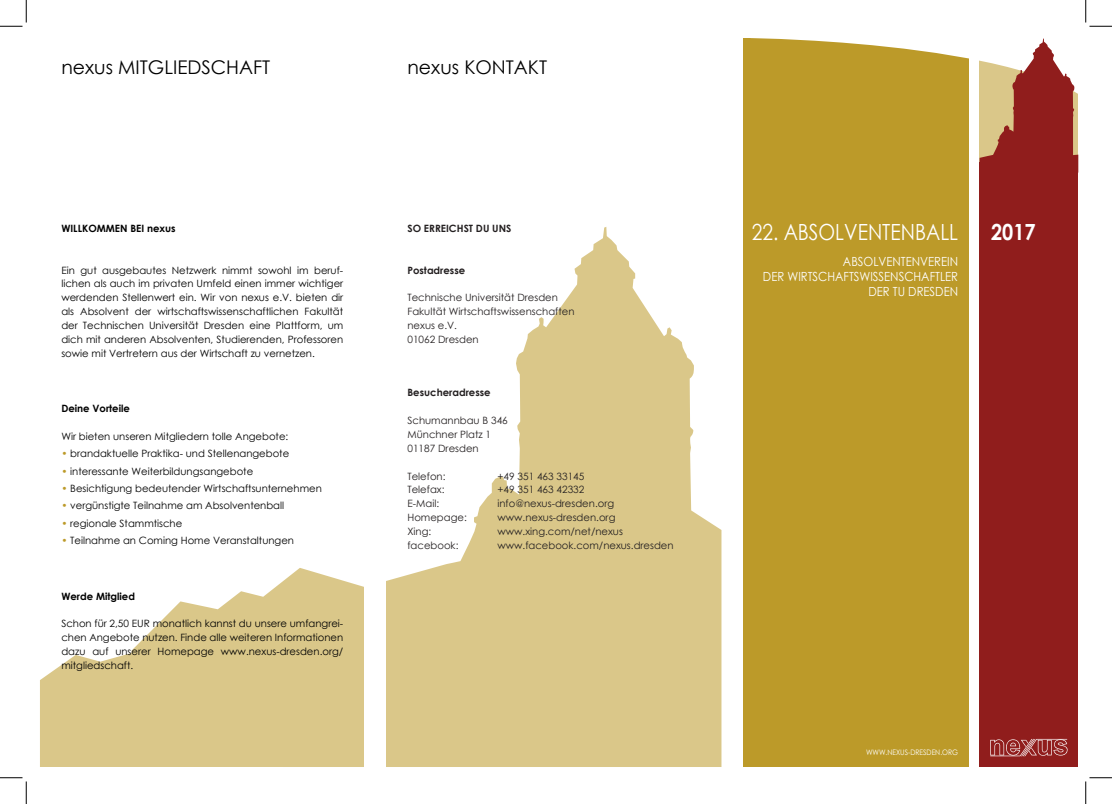
<style>
.page{position:relative;width:1112px;height:804px;background:#fff}
.page>*{position:absolute;margin:0;border:0;box-sizing:border-box;transform-origin:0 0}
.t1{font:22.25px "Century Gothic";color:#fff;scale:.87 1}
.t2{font:700 22.25px "Century Gothic";color:#fff;scale:.89 1}
.t3{font:18.88px "Century Gothic";color:#000}
.t4{font:12.62px/15.1px "Century Gothic";color:#fff;text-align:right;scale:.9 1}
.t5{font:10.12px/13.9px "Century Gothic";color:#000;text-align:justify}
.t6{font:10.12px "Century Gothic";color:#231f20}
.t7{font:700 10.12px "Century Gothic";color:#000}
.t8{font:700 10.12px "Century Gothic";color:#231f20}
.t9{font:7.5px "Century Gothic";color:#fff;scale:.9 1}
.s1{color:#bc9a29}
</style>
<div class="page">
<svg style="left:40px;top:227px;width:681px;height:540px"></svg>
<div style="left:365px;top:527px;width:21px;height:248px;background:#fff"></div>
<div style="left:743px;top:39px;width:226px;height:728px;background:#bc9a29"></div>
<svg style="left:750px;top:38px;width:329px;height:180px"></svg>
<div style="left:980px;top:162px;width:98px;height:605px;background:#901d1c"></div>
<svg style="left:980px;top:38px;width:98px;height:124px"></svg>
<svg style="left:404px;top:227px;width:110px;height:11px"></svg>
<svg style="left:990px;top:739px;width:78px;height:17px"></svg>
<svg style="left:0;top:0;width:27px;height:27px"></svg>
<svg style="left:0;top:777px;width:27px;height:27px"></svg>
<svg style="left:1085px;top:0;width:27px;height:27px"></svg>
<svg style="left:1085px;top:777px;width:27px;height:27px"></svg>
<p class="t3" style="left:61px;top:54px;width:210px">nexus MITGLIEDSCHAFT</p>
<p class="t3" style="left:407px;top:54px;width:141px">nexus KONTAKT</p>
<p class="t7" style="left:61px;top:221px;width:116px">WILLKOMMEN BEI nexus</p>
<p class="t5" style="left:61px;top:263px;width:283px">Ein gut ausgebautes Netzwerk nimmt sowohl im beruf&shy;lichen als auch im privaten Umfeld einen immer wichtiger werdenden Stellenwert ein. Wir von nexus e.V. bieten dir als Absolvent der wirtschaftswissenschaftlichen Fakultät der Technischen Universität Dresden eine Plattform, um dich mit anderen Absolventen, Studierenden, Professoren sowie mit Vertretern aus der Wirtschaft zu vernetzen.</p>
<p class="t7" style="left:61px;top:401px;width:70px">Deine Vorteile</p>
<p class="t5" style="left:61px;top:429px;width:228px">Wir bieten unseren Mitgliedern tolle Angebote:</p>
<p class="t5" style="left:61px;top:446px;width:229px"><span class="s1">•</span> brandaktuelle Praktika- und Stellenangebote</p>
<p class="t5" style="left:61px;top:464px;width:193px"><span class="s1">•</span> interessante Weiterbildungsangebote</p>
<p class="t5" style="left:61px;top:481px;width:262px"><span class="s1">•</span> Besichtigung bedeutender Wirtschaftsunternehmen</p>
<p class="t5" style="left:61px;top:499px;width:224px"><span class="s1">•</span> vergünstigte Teilnahme am Absolventenball</p>
<p class="t5" style="left:61px;top:516px;width:122px"><span class="s1">•</span> regionale Stammtische</p>
<p class="t5" style="left:61px;top:533px;width:234px"><span class="s1">•</span> Teilnahme an Coming Home Veranstaltungen</p>
<p class="t7" style="left:61px;top:588px;width:75px">Werde Mitglied</p>
<p class="t5" style="left:61px;top:616px;width:283px">Schon für 2,50 EUR monatlich kannst du unsere umfangrei&shy;chen Angebote nutzen. Finde alle weiteren Informationen dazu auf unserer Homepage www.nexus-dresden.org/ mitgliedschaft.</p>
<p class="t8" style="left:407px;top:221px;width:105px">SO ERREICHST DU UNS</p>
<p class="t8" style="left:407px;top:262px;width:59px">Postadresse</p>
<p class="t6" style="left:407px;top:290px;width:152px">Technische Universität Dresden</p>
<p class="t6" style="left:407px;top:304px;width:169px">Fakultät Wirtschaftswissenschaften</p>
<p class="t6" style="left:407px;top:318px;width:51px">nexus e.V.</p>
<p class="t6" style="left:407px;top:332px;width:73px">01062 Dresden</p>
<p class="t8" style="left:407px;top:385px;width:85px">Besucheradresse</p>
<p class="t6" style="left:407px;top:413px;width:102px">Schumannbau B 346</p>
<p class="t6" style="left:407px;top:427px;width:85px">Münchner Platz 1</p>
<p class="t6" style="left:407px;top:441px;width:73px">01187 Dresden</p>
<p class="t6" style="left:407px;top:469px;width:40px">Telefon:</p>
<p class="t6" style="left:497px;top:469px;width:88px">+49 351 463 33145</p>
<p class="t6" style="left:407px;top:482px;width:39px">Telefax:</p>
<p class="t6" style="left:497px;top:482px;width:88px">+49 351 463 42332</p>
<p class="t6" style="left:407px;top:496px;width:33px">E-Mail:</p>
<p class="t6" style="left:497px;top:496px;width:118px">info@nexus-dresden.org</p>
<p class="t6" style="left:407px;top:510px;width:61px">Homepage:</p>
<p class="t6" style="left:497px;top:510px;width:119px">www.nexus-dresden.org</p>
<p class="t6" style="left:407px;top:524px;width:25px">Xing:</p>
<p class="t6" style="left:497px;top:524px;width:127px">www.xing.com/net/nexus</p>
<p class="t6" style="left:407px;top:538px;width:53px">facebook:</p>
<p class="t6" style="left:497px;top:538px;width:178px">www.facebook.com/nexus.dresden</p>
<p class="t1" style="left:752px;top:217px;width:239px">22. ABSOLVENTENBALL</p>
<p class="t4" style="left:843px;top:254px;width:130px">ABSOLVENTENVEREIN</p>
<p class="t4" style="left:763px;top:269px;width:218px">DER WIRTSCHAFTSWISSENSCHAFTLER<br>DER TU DRESDEN</p>
<p class="t2" style="left:991px;top:215px;width:52px">2017</p>
<p class="t9" style="left:866px;top:747px;width:104px">WWW.NEXUS-DRESDEN.ORG</p>
</div>
